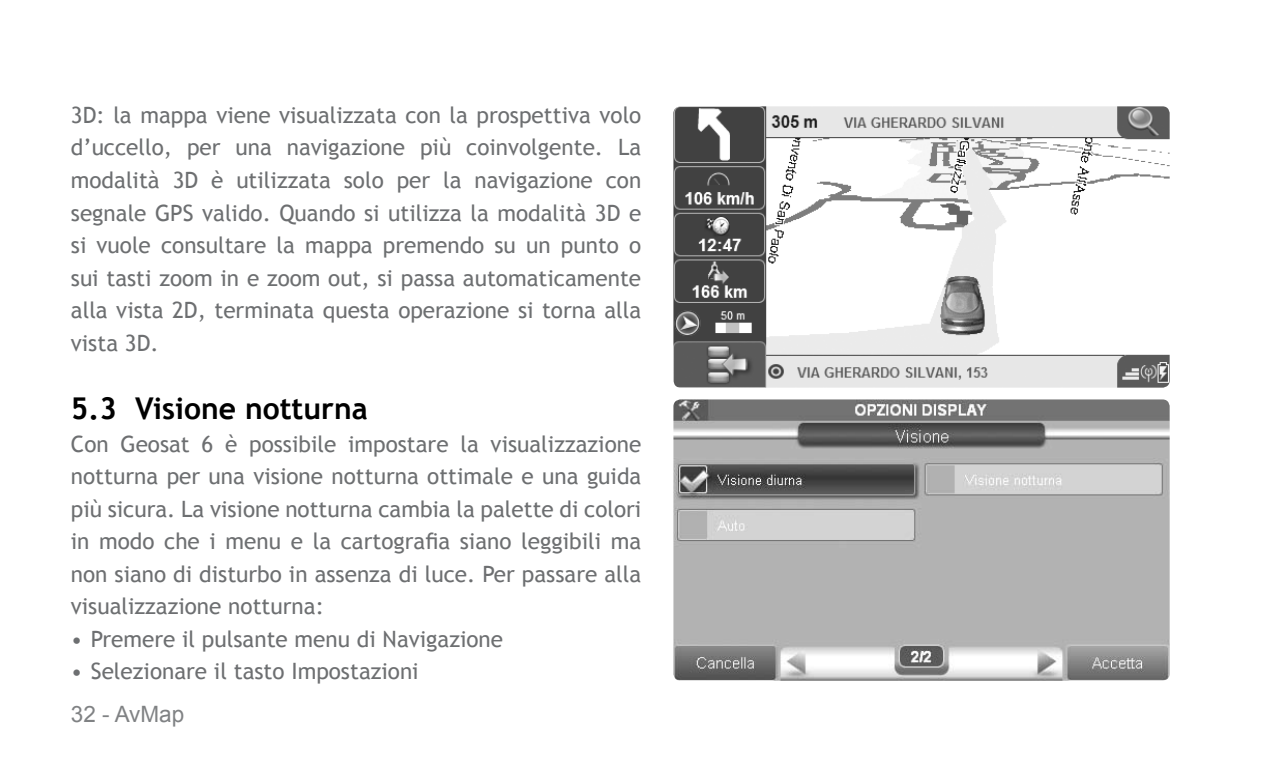
<style>
.page{position:relative;width:1276px;height:780px;background:#fff}
.page>*{position:absolute;margin:0;border:0;box-sizing:border-box;transform-origin:0 0}
.t1{font:700 30px "Trebuchet MS";color:#000}
.t2{font:22.5px/32.5px "Trebuchet MS";color:#6d6f71;text-align:justify}
.t3{font:22.5px "Arial";color:#808284}
</style>
<div class="page">
<img style="left:673px;top:106px;width:496px;height:281px;border-radius:7px">
<img style="left:673px;top:399px;width:496px;height:281px;border-radius:7px">
<p class="t2" style="left:71px;top:99px;width:572px">3D: la mappa viene visualizzata con la prospettiva volo d’uccello, per una navigazione più coinvolgente. La modalità 3D è utilizzata solo per la navigazione con segnale GPS valido. Quando si utilizza la modalità 3D e si vuole consultare la mappa premendo su un punto o sui tasti zoom in e zoom out, si passa automaticamente alla vista 2D, terminata questa operazione si torna alla vista 3D.</p>
<h1 class="t1" style="left:71px;top:389px;width:298px">5.3 Visione notturna</h1>
<p class="t2" style="left:71px;top:428px;width:572px">Con Geosat 6 è possibile impostare la visualizzazione notturna per una visione notturna ottimale e una guida più sicura. La visione notturna cambia la palette di colori in modo che i menu e la cartografia siano leggibili ma non siano di disturbo in assenza di luce. Per passare alla visualizzazione notturna:</p>
<p class="t2" style="left:71px;top:623px;width:434px">• Premere il pulsante menu di Navigazione</p>
<p class="t2" style="left:71px;top:655px;width:349px">• Selezionare il tasto Impostazioni</p>
<p class="t3" style="left:71px;top:699px;width:115px">32 - AvMap</p>
</div>
